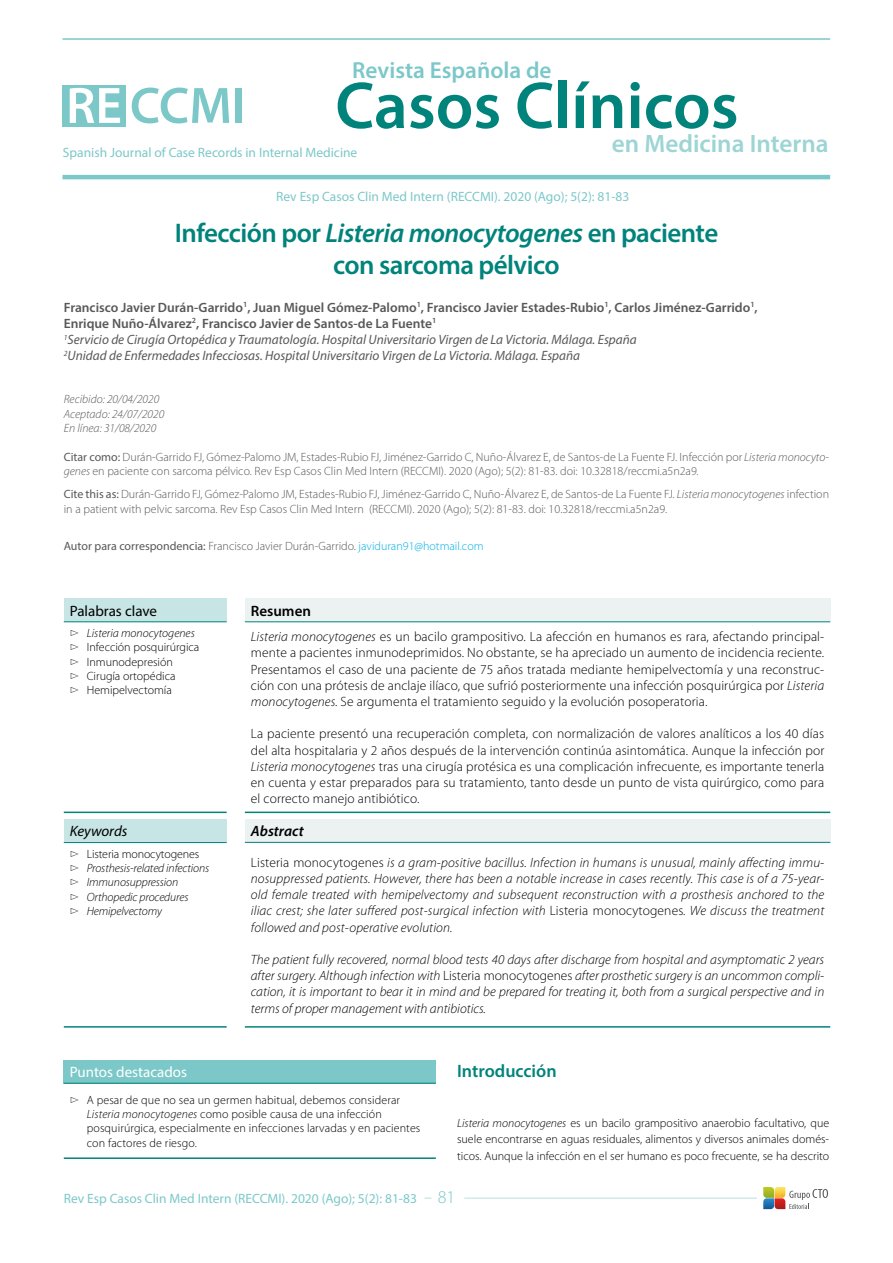
<style>
.page{position:relative;width:893px;height:1263px;background:#fff}
.page>*{position:absolute;margin:0;border:0;box-sizing:border-box;transform-origin:0 0}
.t1{font:600 66.75px "Myriad Pro";color:#00837b}
.t2{font:600 27px/32.4px "Myriad Pro";letter-spacing:-.02em;color:#00837b;text-align:center}
.t3{font:600 25.2px "Myriad Pro";color:#9dd4d4}
.t4{font:600 23.25px "Myriad Pro";color:#7cc8c9}
.t5{font:600 18px "Myriad Pro";color:#00837b}
.t6{font:15px "Myriad Pro";color:#fff}
.t7{font:15px "Myriad Pro";color:#000}
.t8{font:italic 15px "Myriad Pro";color:#000}
.t9{font:italic 600 15px "Myriad Pro";color:#000}
.t10{font:600 15px "Myriad Pro";color:#000}
.t11{font:300 13.5px/16.2px "Myriad Pro";letter-spacing:.01em;color:#000;text-align:justify}
.t12{font:italic 300 13.5px/16.2px "Myriad Pro";color:#000;text-align:justify}
.t13{font:italic 13.5px/16.2px "Myriad Pro";color:#58585a}
.t14{font:13.5px "Myriad Pro";color:#7cc8c9}
.t15{font:300 12px/14.4px "Myriad Pro";color:#58585a}
.t16{font:300 12px/14.4px "Myriad Pro";letter-spacing:.01em;color:#000}
.t17{font:italic 300 12px/14.4px "Myriad Pro";letter-spacing:-.01em;color:#000}
.t18{font:italic 300 12px/14.4px "Myriad Pro";color:#58585a}
.s1{font-style:italic}
.s2{font-weight:600;font-style:normal}
.s3{font-weight:400}
.s4{color:#00b0e6}
.s5{font-style:normal}
.s6{font-weight:300;font-size:18px}
</style>
<div class="page">
<div style="left:63px;top:85px;width:63px;height:41px;background:#7cc8c9"></div>
<svg style="left:70px;top:88px;width:50px;height:35px"></svg>
<svg style="left:132px;top:88px;width:97px;height:35px"></svg>
<div style="left:236px;top:88px;width:6px;height:35px;background:#7cc8c9"></div>
<hr style="left:63px;top:38px;width:767px;height:2px;background:#7cc8c9">
<hr style="left:63px;top:175px;width:767px;height:4px;background:#7cc8c9">
<svg style="left:763px;top:1187px;width:65px;height:22px"></svg>
<hr style="left:464px;top:1198px;width:293px;height:1px;background:#b9dfdf">
<div style="left:64px;top:598px;width:163px;height:24px;background:#c6e5e4"></div>
<hr style="left:64px;top:812px;width:163px;height:1px;background:#00837b">
<hr style="left:64px;top:621px;width:163px;height:1px;background:#00837b">
<div style="left:64px;top:819px;width:163px;height:23px;background:#c6e5e4"></div>
<hr style="left:64px;top:1026px;width:163px;height:2px;background:#00837b">
<hr style="left:64px;top:842px;width:163px;height:1px;background:#00837b">
<div style="left:245px;top:598px;width:585px;height:24px;background:#ebf2f1"></div>
<hr style="left:245px;top:812px;width:585px;height:1px;background:#00837b">
<hr style="left:245px;top:621px;width:585px;height:1px;background:#00837b">
<div style="left:245px;top:819px;width:585px;height:23px;background:#ebf2f1"></div>
<hr style="left:245px;top:1026px;width:585px;height:2px;background:#00837b">
<hr style="left:245px;top:842px;width:585px;height:1px;background:#00837b">
<div style="left:64px;top:1060px;width:372px;height:23px;background:#7cc8c9"></div>
<hr style="left:64px;top:1083px;width:372px;height:1px;background:#00837b">
<hr style="left:64px;top:1157px;width:372px;height:2px;background:#00837b">
<h3 class="t4" style="left:352px;top:56px;width:201px">Revista Española de</h3>
<h1 class="t1" style="left:335px;top:63px;width:405px">Casos Clínicos</h1>
<h3 class="t3" style="left:612px;top:127px;width:218px">en Medicina Interna</h3>
<p class="t14" style="left:63px;top:144px;width:296px">Spanish Journal of Case Records in Internal Medicine</p>
<p class="t14" style="left:276px;top:188px;width:355px">Rev Esp Casos Clin Med Intern (RECCMI). 2020 (Ago); 5(2): 81-83</p>
<h2 class="t2" style="left:175px;top:216px;width:545px">Infección por <span class="s1">Listeria monocytogenes</span> en paciente con sarcoma pélvico</h2>
<p class="t13" style="left:64px;top:299px;width:695px"><span class="s2">Francisco Javier Durán-Garrido</span><sup>1</sup><span class="s2">, Juan Miguel Gómez-Palomo</span><sup>1</sup><span class="s2">, Francisco Javier Estades-Rubio</span><sup>1</sup><span class="s2">, Carlos Jiménez-Garrido</span><sup>1</sup><span class="s2">, Enrique Nuño-Álvarez</span><sup>2</sup><span class="s2">, Francisco Javier de Santos-de La Fuente</span><sup>1<br></sup><sup>1</sup>Servicio de Cirugía Ortopédica y Traumatología. Hospital Universitario Virgen de La Victoria. Málaga. España<br><sup>2</sup>Unidad de Enfermedades Infecciosas. Hospital Universitario Virgen de La Victoria. Málaga. España</p>
<p class="t18" style="left:64px;top:393px;width:102px">Recibido: 20/04/2020<br>Aceptado: 24/07/2020<br>En línea: 31/08/2020</p>
<p class="t15" style="left:64px;top:450px;width:767px"><span class="s3">Citar como:</span> Durán-Garrido FJ, Gómez-Palomo JM, Estades-Rubio FJ, Jiménez-Garrido C, Nuño-Álvarez E, de Santos-de La Fuente FJ. Infección por <span class="s1">Listeria monocyto&shy;genes</span> en paciente con sarcoma pélvico. Rev Esp Casos Clin Med Intern (RECCMI). 2020 (Ago); 5(2): 81-83. doi: 10.32818/reccmi.a5n2a9<span class="s1">.</span></p>
<p class="t15" style="left:64px;top:487px;width:767px"><span class="s3">Cite this as:</span> Durán-Garrido FJ, Gómez-Palomo JM, Estades-Rubio FJ, Jiménez-Garrido C, Nuño-Álvarez E, de Santos-de La Fuente FJ. <span class="s1">Listeria monocytogenes</span> infection in a patient with pelvic sarcoma. Rev Esp Casos Clin Med Intern (RECCMI). 2020 (Ago); 5(2): 81-83. doi: 10.32818/reccmi.a5n2a9.</p>
<p class="t15" style="left:64px;top:539px;width:421px"><span class="s3">Autor para correspondencia:</span> Francisco Javier Durán-Garrido. <span class="s4">javiduran91@hotmail.com</span></p>
<p class="t7" style="left:70px;top:601px;width:89px">Palabras clave</p>
<p class="t16" style="left:70px;top:626px;width:131px">▻ <span class="s1">Listeria monocytogenes </span>▻ Infección posquirúrgica ▻ Inmunodepresión<br>▻ Cirugía ortopédica<br>▻ Hemipelvectomía</p>
<p class="t8" style="left:70px;top:822px;width:59px">Keywords</p>
<p class="t17" style="left:70px;top:847px;width:141px">▻ <span class="s5">Listeria monocytogenes </span>▻ Prosthesis-related infections ▻ Immunosuppression<br>▻ Orthopedic procedures<br>▻ Hemipelvectomy</p>
<p class="t10" style="left:251px;top:601px;width:62px">Resumen</p>
<p class="t11" style="left:251px;top:629px;width:575px"><span class="s1">Listeria monocytogenes</span> es un bacilo grampositivo. La afección en humanos es rara, afectando principal&shy;mente a pacientes inmunodeprimidos. No obstante, se ha apreciado un aumento de incidencia reciente.<br>Presentamos el caso de una paciente de 75 años tratada mediante hemipelvectomía y una reconstruc&shy;ción con una prótesis de anclaje ilíaco, que sufrió posteriormente una infección posquirúrgica por <span class="s1">Listeria monocytogenes.</span> Se argumenta el tratamiento seguido y la evolución posoperatoria.</p>
<p class="t11" style="left:251px;top:726px;width:575px">La paciente presentó una recuperación completa, con normalización de valores analíticos a los 40 días del alta hospitalaria y 2 años después de la intervención continúa asintomática. Aunque la infección por <span class="s1">Listeria monocytogenes</span> tras una cirugía protésica es una complicación infrecuente, es importante tenerla en cuenta y estar preparados para su tratamiento, tanto desde un punto de vista quirúrgico, como para el correcto manejo antibiótico.</p>
<p class="t9" style="left:251px;top:822px;width:54px">Abstract</p>
<p class="t12" style="left:251px;top:854px;width:575px"><span class="s5">Listeria monocytogenes</span> is a gram-positive bacillus. Infection in humans is unusual, mainly affecting immu&shy;nosuppressed patients. However, there has been a notable increase in cases recently. This case is of a 75-year&shy;old female treated with hemipelvectomy and subsequent reconstruction with a prosthesis anchored to the iliac crest; she later suffered post-surgical infection with <span class="s5">Listeria monocytogenes</span>. We discuss the treatment followed and post-operative evolution.</p>
<p class="t12" style="left:251px;top:952px;width:575px">The patient fully recovered, normal blood tests 40 days after discharge from hospital and asymptomatic 2 years after surgery. Although infection with <span class="s5">Listeria monocytogenes</span> after prosthetic surgery is an uncommon compli&shy;cation, it is important to bear it in mind and be prepared for treating it, both from a surgical perspective and in terms of proper management with antibiotics.</p>
<p class="t6" style="left:70px;top:1063px;width:119px">Puntos destacados</p>
<p class="t16" style="left:87px;top:1092px;width:335px;text-indent:-17px">▻ A pesar de que no sea un germen habitual, debemos considerar <span class="s1">Listeria monocytogenes</span> como posible causa de una infección posquirúrgica, especialmente en infecciones larvadas y en pacientes con factores de riesgo.</p>
<h3 class="t5" style="left:457px;top:1060px;width:101px">Introducción</h3>
<p class="t16" style="left:457px;top:1114px;width:374px;line-height:16.5px;text-align:justify"><span class="s1">Listeria monocytogenes</span> es un bacilo grampositivo anaerobio facultativo, que suele encontrarse en aguas residuales, alimentos y diversos animales domés&shy;ticos. Aunque la infección en el ser humano es poco frecuente, se ha descrito</p>
<p class="t14" style="left:64px;top:1190px;width:393px">Rev Esp Casos Clin Med Intern (RECCMI). 2020 (Ago); 5(2): 81-83 <span class="s6">81</span></p>
</div>
